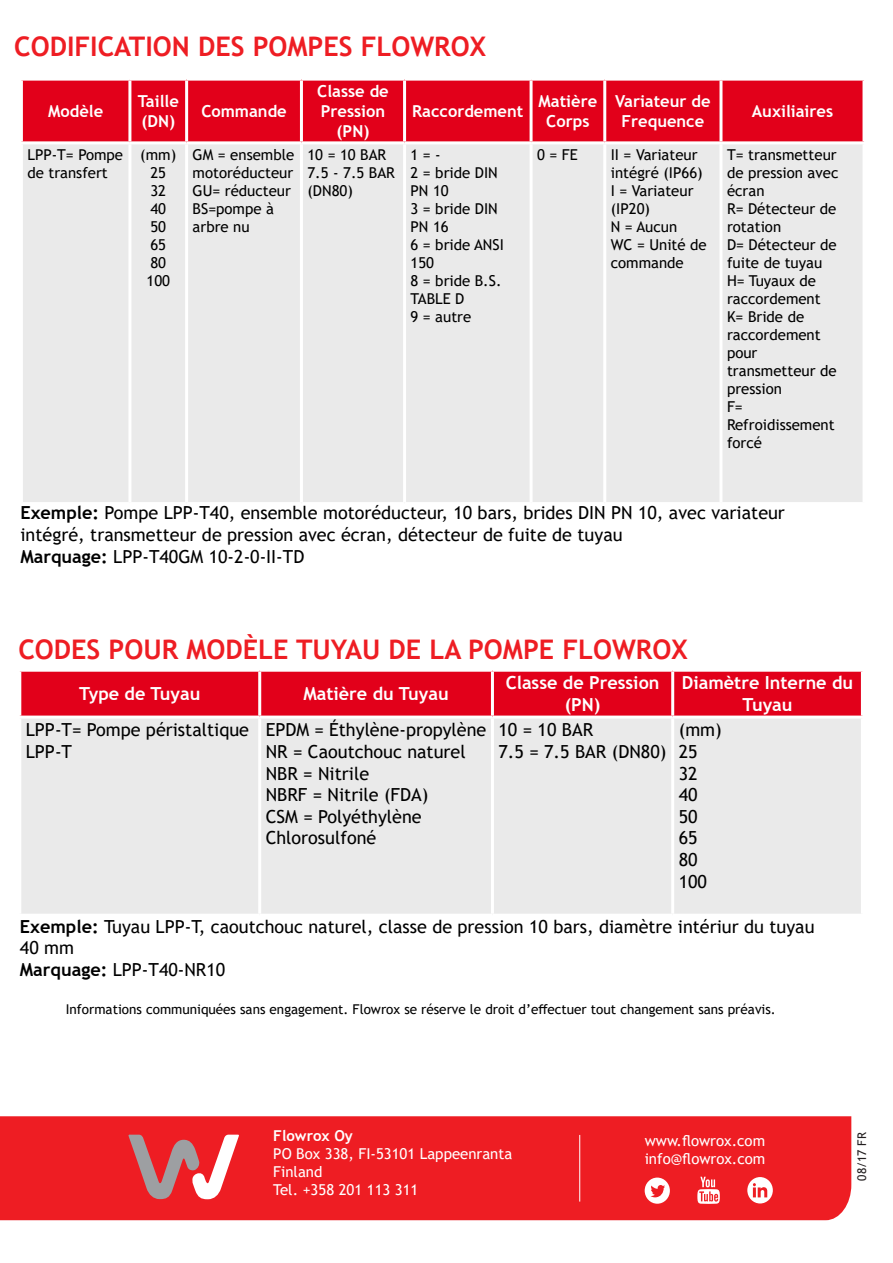
<style>
.page{position:relative;width:893px;height:1263px;background:#fff}
.page>*{position:absolute;margin:0;border:0;box-sizing:border-box;transform-origin:0 0}
.t1{font:700 27px "Trebuchet MS";color:#ee1d23}
.t2{font:18px/21.6px "Trebuchet MS";color:#000}
.t3{font:700 18px/21.6px "Trebuchet MS";color:#fff;text-align:center}
.t4{font:700 16.5px/19.8px "Trebuchet MS";color:#fff;text-align:center}
.t5{font:15px/18px "Trebuchet MS";color:#000}
.t6{font:15px "Trebuchet MS";color:#fff}
.t7{font:700 15px "Trebuchet MS";color:#fff}
.t8{font:13.5px "Trebuchet MS";color:#000}
.t9{font:12px "Trebuchet MS";color:#231f20}
.s1{font-weight:700}
</style>
<div class="page">
<div style="left:0;top:1116px;width:851px;height:104px;background:#ee1d23"></div>
<svg style="left:128px;top:1134px;width:111px;height:65px;background:#db6367"></svg>
<hr style="left:579px;top:1135px;width:1px;height:66px;background:#fff">
<svg style="left:645px;top:1177px;width:25px;height:27px"></svg>
<svg style="left:747px;top:1177px;width:26px;height:26px"></svg>
<svg style="left:753px;top:1183px;width:14px;height:14px"></svg>
<svg style="left:697px;top:1177px;width:23px;height:27px"></svg>
<div style="left:23px;top:81px;width:839px;height:60px;background:#e2001a"></div>
<div style="left:23px;top:144px;width:839px;height:358px;background:#eaeaea"></div>
<hr style="left:128px;top:81px;width:3px;height:60px;background:#fff">
<hr style="left:128px;top:144px;width:3px;height:358px;background:#fff">
<hr style="left:185px;top:81px;width:3px;height:60px;background:#fff">
<hr style="left:185px;top:144px;width:3px;height:358px;background:#fff">
<hr style="left:300px;top:81px;width:3px;height:60px;background:#fff">
<hr style="left:300px;top:144px;width:3px;height:358px;background:#fff">
<hr style="left:403px;top:81px;width:3px;height:60px;background:#fff">
<hr style="left:403px;top:144px;width:3px;height:358px;background:#fff">
<hr style="left:530px;top:81px;width:3px;height:60px;background:#fff">
<hr style="left:530px;top:144px;width:3px;height:358px;background:#fff">
<hr style="left:603px;top:81px;width:3px;height:60px;background:#fff">
<hr style="left:603px;top:144px;width:3px;height:358px;background:#fff">
<hr style="left:719px;top:81px;width:3px;height:60px;background:#fff">
<hr style="left:719px;top:144px;width:3px;height:358px;background:#fff">
<div style="left:21px;top:672px;width:840px;height:43px;background:#e2001a"></div>
<div style="left:21px;top:719px;width:840px;height:195px;background:#eaeaea"></div>
<hr style="left:258px;top:672px;width:3px;height:43px;background:#fff">
<hr style="left:258px;top:718px;width:3px;height:196px;background:#fff">
<hr style="left:491px;top:672px;width:3px;height:43px;background:#fff">
<hr style="left:491px;top:718px;width:3px;height:196px;background:#fff">
<hr style="left:671px;top:672px;width:3px;height:43px;background:#fff">
<hr style="left:671px;top:718px;width:3px;height:196px;background:#fff">
<p class="t1" style="left:14px;top:29px;width:473px">CODIFICATION DES POMPES FLOWROX</p>
<p class="t4" style="left:48px;top:101px;width:57px">Modèle</p>
<p class="t5" style="left:27px;top:146px;width:97px">LPP-T= Pompe</p>
<p class="t5" style="left:27px;top:164px;width:82px">de transfert</p>
<p class="t4" style="left:138px;top:91px;width:43px">Taille</p>
<p class="t4" style="left:141px;top:111px;width:35px">(DN)</p>
<p class="t5" style="left:140px;top:146px;width:37px">(mm)</p>
<p class="t5" style="left:150px;top:164px;width:17px">25</p>
<p class="t5" style="left:150px;top:182px;width:17px">32</p>
<p class="t5" style="left:150px;top:200px;width:17px">40</p>
<p class="t5" style="left:150px;top:218px;width:17px">50</p>
<p class="t5" style="left:150px;top:236px;width:17px">65</p>
<p class="t5" style="left:150px;top:254px;width:17px">80</p>
<p class="t5" style="left:146px;top:272px;width:25px">100</p>
<p class="t4" style="left:201px;top:101px;width:87px">Commande</p>
<p class="t5" style="left:193px;top:146px;width:103px">GM = ensemble</p>
<p class="t5" style="left:193px;top:164px;width:102px">motoréducteur</p>
<p class="t5" style="left:193px;top:182px;width:100px">GU= réducteur</p>
<p class="t5" style="left:193px;top:200px;width:83px">BS=pompe à</p>
<p class="t5" style="left:193px;top:218px;width:58px">arbre nu</p>
<p class="t4" style="left:317px;top:82px;width:73px">Classe de<br>Pression (PN)</p>
<p class="t5" style="left:307px;top:146px;width:80px">10 = 10 BAR</p>
<p class="t5" style="left:307px;top:164px;width:89px">7.5 - 7.5 BAR</p>
<p class="t5" style="left:307px;top:182px;width:47px">(DN80)</p>
<p class="t4" style="left:412px;top:101px;width:113px">Raccordement</p>
<p class="t4" style="left:539px;top:91px;width:60px">Matière<br>Corps</p>
<p class="t4" style="left:615px;top:91px;width:97px">Variateur de<br>Frequence</p>
<p class="t4" style="left:752px;top:101px;width:83px">Auxiliaires</p>
<p class="t5" style="left:411px;top:146px;width:32px">1 = -</p>
<p class="t5" style="left:411px;top:164px;width:89px">2 = bride DIN<br>PN 10</p>
<p class="t5" style="left:411px;top:200px;width:89px">3 = bride DIN<br>PN 16</p>
<p class="t5" style="left:411px;top:236px;width:95px">6 = bride ANSI<br>150</p>
<p class="t5" style="left:411px;top:272px;width:92px">8 = bride B.S.</p>
<p class="t5" style="left:411px;top:290px;width:55px">TABLE D</p>
<p class="t5" style="left:411px;top:308px;width:62px">9 = autre</p>
<p class="t5" style="left:537px;top:146px;width:42px">0 = FE</p>
<p class="t5" style="left:611px;top:146px;width:88px">II = Variateur</p>
<p class="t5" style="left:611px;top:164px;width:93px">intégré (IP66)</p>
<p class="t5" style="left:611px;top:182px;width:84px">I = Variateur</p>
<p class="t5" style="left:611px;top:200px;width:41px">(IP20)</p>
<p class="t5" style="left:611px;top:218px;width:68px">N = Aucun</p>
<p class="t5" style="left:611px;top:236px;width:97px">WC = Unité de</p>
<p class="t5" style="left:611px;top:254px;width:74px">commande</p>
<p class="t5" style="left:727px;top:146px;width:111px">T= transmetteur</p>
<p class="t5" style="left:727px;top:164px;width:113px">de pression avec</p>
<p class="t5" style="left:727px;top:182px;width:39px">écran</p>
<p class="t5" style="left:727px;top:200px;width:111px">R= Détecteur de</p>
<p class="t5" style="left:727px;top:218px;width:56px">rotation</p>
<p class="t5" style="left:727px;top:236px;width:111px">D= Détecteur de</p>
<p class="t5" style="left:727px;top:254px;width:97px">fuite de tuyau</p>
<p class="t5" style="left:727px;top:272px;width:90px">H= Tuyaux de</p>
<p class="t5" style="left:727px;top:290px;width:95px">raccordement</p>
<p class="t5" style="left:727px;top:308px;width:79px">K= Bride de</p>
<p class="t5" style="left:727px;top:326px;width:95px">raccordement</p>
<p class="t5" style="left:727px;top:344px;width:32px">pour</p>
<p class="t5" style="left:727px;top:362px;width:111px">transmetteur de</p>
<p class="t5" style="left:727px;top:380px;width:57px">pression</p>
<p class="t5" style="left:727px;top:398px;width:17px">F=</p>
<p class="t5" style="left:727px;top:416px;width:109px">Refroidissement</p>
<p class="t5" style="left:727px;top:434px;width:37px">forcé</p>
<p class="t2" style="left:20px;top:502px;width:766px"><span class="s1">Exemple:</span> Pompe LPP-T40, ensemble motoréducteur, 10 bars, brides DIN PN 10, avec variateur</p>
<p class="t2" style="left:20px;top:524px;width:604px">intégré, transmetteur de pression avec écran, détecteur de fuite de tuyau</p>
<p class="t2" style="left:20px;top:545px;width:285px"><span class="s1">Marquage:</span> LPP-T40GM 10-2-0-II-TD</p>
<p class="t1" style="left:18px;top:632px;width:671px">CODES POUR MODÈLE TUYAU DE LA POMPE FLOWROX</p>
<p class="t3" style="left:79px;top:683px;width:123px">Type de Tuyau</p>
<p class="t3" style="left:303px;top:683px;width:147px">Matière du Tuyau</p>
<p class="t3" style="left:506px;top:672px;width:155px">Classe de Pression (PN)</p>
<p class="t3" style="left:682px;top:672px;width:173px">Diamètre Interne du</p>
<p class="t3" style="left:743px;top:694px;width:51px">Tuyau</p>
<p class="t2" style="left:26px;top:719px;width:225px">LPP-T= Pompe péristaltique<br>LPP-T</p>
<p class="t2" style="left:266px;top:719px;width:222px">EPDM = Éthylène-propylène</p>
<p class="t2" style="left:498px;top:719px;width:96px">10 = 10 BAR</p>
<p class="t2" style="left:498px;top:741px;width:169px">7.5 = 7.5 BAR (DN80)</p>
<p class="t2" style="left:679px;top:719px;width:45px">(mm)</p>
<p class="t2" style="left:679px;top:741px;width:20px">25</p>
<p class="t2" style="left:679px;top:762px;width:20px">32</p>
<p class="t2" style="left:679px;top:784px;width:20px">40</p>
<p class="t2" style="left:679px;top:805px;width:20px">50</p>
<p class="t2" style="left:679px;top:827px;width:20px">65</p>
<p class="t2" style="left:679px;top:849px;width:20px">80</p>
<p class="t2" style="left:679px;top:870px;width:30px">100</p>
<p class="t2" style="left:20px;top:915px;width:796px"><span class="s1">Exemple:</span> Tuyau LPP-T, caoutchouc naturel, classe de pression 10 bars, diamètre intériur du tuyau<br>40 mm</p>
<p class="t2" style="left:20px;top:959px;width:207px"><span class="s1">Marquage:</span> LPP-T40-NR10</p>
<p class="t8" style="left:66px;top:1000px;width:712px">Informations communiquées sans engagement. Flowrox se réserve le droit d’effectuer tout changement sans préavis.</p>
<p class="t2" style="left:266px;top:741px;width:201px">NR = Caoutchouc naturel</p>
<p class="t2" style="left:266px;top:762px;width:105px">NBR = Nitrile</p>
<p class="t2" style="left:266px;top:784px;width:164px">NBRF = Nitrile (FDA)</p>
<p class="t2" style="left:266px;top:805px;width:157px">CSM = Polyéthylène</p>
<p class="t2" style="left:266px;top:827px;width:112px">Chlorosulfoné</p>
<p class="t7" style="left:273px;top:1126px;width:81px">Flowrox Oy</p>
<p class="t6" style="left:273px;top:1144px;width:240px">PO Box 338, FI-53101 Lappeenranta</p>
<p class="t6" style="left:273px;top:1162px;width:51px">Finland</p>
<p class="t6" style="left:273px;top:1180px;width:147px">Tel. +358 201 113 311</p>
<p class="t6" style="left:645px;top:1131px;width:122px">www.flowrox.com</p>
<p class="t6" style="left:645px;top:1149px;width:122px">info@flowrox.com</p>
<p class="t9" style="left:854px;top:1181px;width:50px;rotate:-90deg">08/17 FR</p>
</div>
